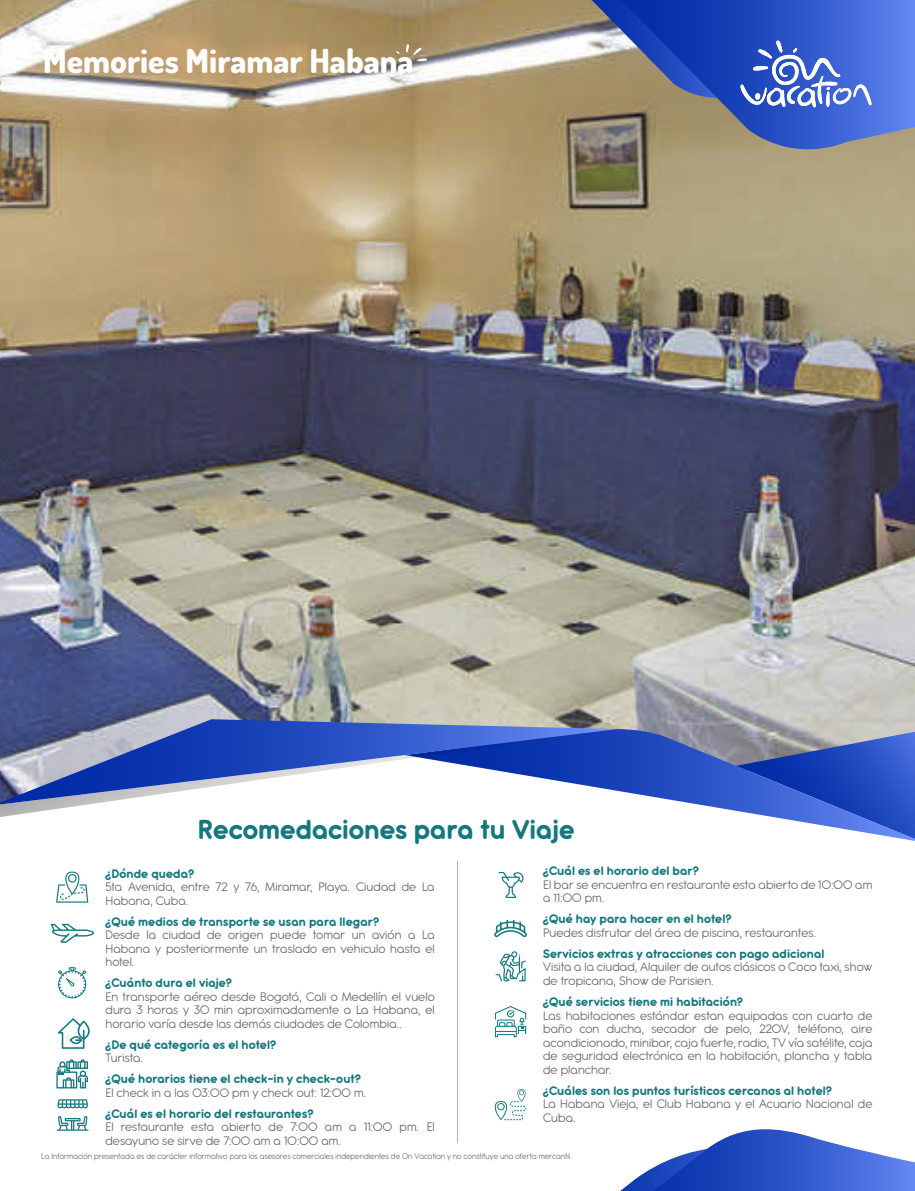
<style>
.page{position:relative;width:915px;height:1191px;background:#fff}
.page>*{position:absolute;margin:0;border:0;box-sizing:border-box;transform-origin:0 0}
.t1{font:800 33.15px "Dosis";color:#fff}
.t2{font:700 30px "Antipasto Pro";color:#147880}
.t3{font:13.5px/13.5px "Antipasto Pro";letter-spacing:.005em;color:#706f6e}
.t4{font:700 13.5px "Antipasto Pro";letter-spacing:.005em;color:#147880}
.t5{font:9px "Antipasto Pro";color:#71716e;scale:.96 1}
</style>
<div class="page">
<svg style="left:56px;top:871px;width:32px;height:31px"></svg>
<svg style="left:50px;top:923px;width:44px;height:20px"></svg>
<svg style="left:58px;top:967px;width:28px;height:31px"></svg>
<svg style="left:58px;top:1018px;width:32px;height:30px"></svg>
<svg style="left:56px;top:1059px;width:32px;height:29px"></svg>
<svg style="left:57px;top:1099px;width:31px;height:9px"></svg>
<svg style="left:57px;top:1116px;width:31px;height:14px"></svg>
<svg style="left:498px;top:872px;width:26px;height:26px"></svg>
<svg style="left:494px;top:919px;width:32px;height:18px"></svg>
<svg style="left:495px;top:951px;width:30px;height:30px"></svg>
<svg style="left:494px;top:1006px;width:32px;height:31px"></svg>
<svg style="left:494px;top:1089px;width:32px;height:31px"></svg>
<img style="left:0;top:0;width:914px;height:729px">
<svg style="left:617px;top:729px;width:297px;height:112px"></svg>
<svg style="left:0;top:804px;width:90px;height:13px"></svg>
<svg style="left:0;top:719px;width:617px;height:85px"></svg>
<hr style="left:457px;top:861px;width:1px;height:281px;background:#b3b3b3">
<svg style="left:620px;top:1129px;width:294px;height:62px"></svg>
<svg style="left:621px;top:0;width:293px;height:155px;background:#6e7dac"></svg>
<svg style="left:591px;top:0;width:280px;height:108px;background:#4d67b4"></svg>
<svg style="left:396px;top:44px;width:31px;height:17px"></svg>
<h1 class="t1" style="left:43px;top:39px;width:372px">Memories Miramar Habana</h1>
<h2 class="t2" style="left:197px;top:811px;width:378px">Recomedaciones para tu Viaje</h2>
<p class="t4" style="left:543px;top:863px;width:157px">¿Cuál es el horario del bar?</p>
<p class="t3" style="left:543px;top:878px;width:330px">El bar se encuentra en restaurante esta abierto de 10:00 am a 11:00 pm.</p>
<p class="t4" style="left:543px;top:911px;width:190px">¿Qué hay para hacer en el hotel?</p>
<p class="t3" style="left:543px;top:926px;width:274px">Puedes disfrutar del área de piscina, restaurantes.</p>
<p class="t4" style="left:543px;top:945px;width:283px">Servicios extras y atracciones con pago adicional</p>
<p class="t3" style="left:543px;top:961px;width:330px">Visita a la ciudad, Alquiler de autos clásicos o Coco taxi, show de tropicana, Show de Parisien.</p>
<p class="t4" style="left:543px;top:993px;width:201px">¿Qué servicios tiene mi habitación?</p>
<p class="t3" style="left:543px;top:1009px;width:331px;text-align:justify">Las habitaciones estándar estan equipadas con cuarto de baño con ducha, secador de pelo, 220V, teléfono, aire acondicionado, minibar, caja fuerte, radio, TV vía satélite, caja de seguridad electrónica en la habitación, plancha y tabla de planchar.</p>
<p class="t4" style="left:543px;top:1082px;width:290px">¿Cuáles son los puntos turísticos cercanos al hotel?</p>
<p class="t3" style="left:543px;top:1097px;width:330px">La Habana Vieja, el Club Habana y el Acuario Nacional de<br>Cuba.</p>
<p class="t5" style="left:41px;top:1151px;width:554px">La Información presentada es de carácter informativo para los asesores comerciales independientes de On Vacation y no constituye una oferta mercantil.</p>
<p class="t4" style="left:105px;top:865px;width:90px">¿Dónde queda?</p>
<p class="t3" style="left:105px;top:880px;width:330px">5ta Avenida, entre 72 y 76, Miramar, Playa. Ciudad de La<br>Habana, Cuba.</p>
<p class="t4" style="left:105px;top:913px;width:275px">¿Qué medios de transporte se usan para llegar?</p>
<p class="t3" style="left:105px;top:928px;width:331px;text-align:justify">Desde la ciudad de origen puede tomar un avión a La Habana y posteriormente un traslado en vehiculo hasta el hotel.</p>
<p class="t4" style="left:105px;top:974px;width:128px">¿Cuánto dura el viaje?</p>
<p class="t3" style="left:105px;top:990px;width:330px;text-align:justify">En transporte aéreo desde Bogotá, Cali o Medellín el vuelo dura 3 horas y 30 min aproximadamente a La Habana, el horario varía desde las demás ciudades de Colombia..</p>
<p class="t4" style="left:105px;top:1036px;width:172px">¿De qué categoría es el hotel?</p>
<p class="t3" style="left:105px;top:1051px;width:39px">Turista.</p>
<p class="t4" style="left:105px;top:1070px;width:257px">¿Qué horarios tiene el check-in y check-out?</p>
<p class="t3" style="left:105px;top:1086px;width:262px">El check in a las 03:00 pm y check out: 12:00 m.</p>
<p class="t4" style="left:105px;top:1105px;width:209px">¿Cuál es el horario del restaurantes?</p>
<p class="t3" style="left:105px;top:1120px;width:330px">El restaurante esta abierto de 7:00 am a 11:00 pm. El desayuno se sirve de 7:00 am a 10:00 am.</p>
</div>
